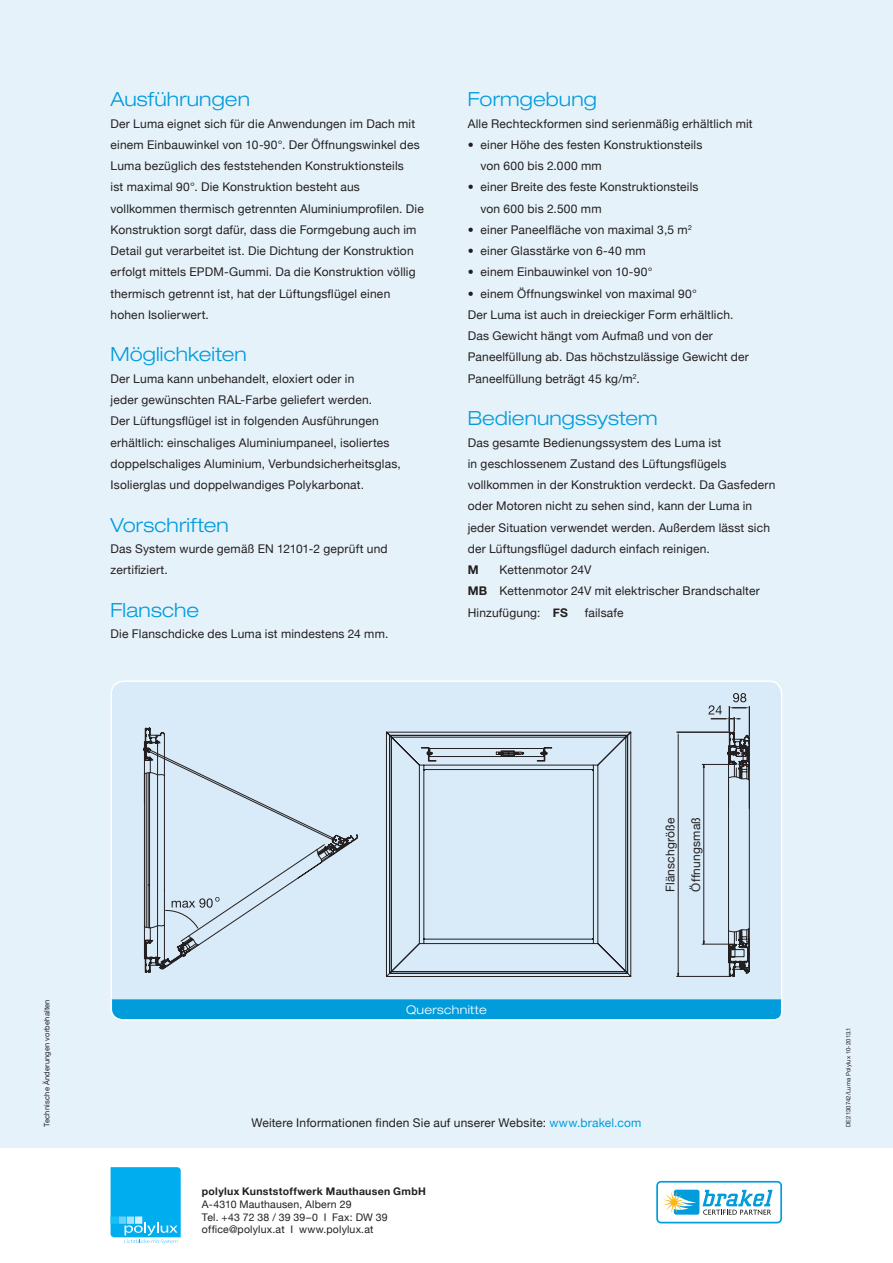
<style>
.page{position:relative;width:893px;height:1263px;background:#fff}
.page>*{position:absolute;margin:0;border:0;box-sizing:border-box;transform-origin:0 0}
.t1{font:300 expanded 19.5px "Helvetica Neue";letter-spacing:.01em;color:#019cdc}
.t2{font:12px/21.3px "Helvetica Neue";letter-spacing:.015em;color:#231f20}
.t3{font:300 expanded 12px "Helvetica Neue";letter-spacing:.025em;color:#fff}
.t4{font:700 12px "Helvetica Neue";color:#231f20}
.t5{font:10.5px/12.6px "Helvetica Neue";letter-spacing:.02em;color:#231f20}
.t6{font:700 10.5px "Helvetica Neue";letter-spacing:.03em;color:#231f20}
.t7{font:7.5px "Helvetica Neue";letter-spacing:.025em;color:#231f20}
.t8{font:6px "Helvetica Neue";letter-spacing:.02em;color:#231f20}
.s1{font-weight:700}
.s2{color:#019cdc}
</style>
<div class="page">
<div style="left:0;top:0;width:893px;height:1148px;background:#e6f2fa"></div>
<svg style="left:656px;top:1181px;width:126px;height:42px"></svg>
<svg style="left:111px;top:1167px;width:70px;height:77px;background:#23b9f1"></svg>
<div style="left:111px;top:681px;width:671px;height:339px;background:#d9ebf8;border-radius:13px"></div>
<svg style="left:385px;top:731px;width:350px;height:246px"></svg>
<svg style="left:385px;top:734px;width:243px;height:240px"></svg>
<hr style="left:677px;top:732px;width:53px;height:1px;background:#231f20">
<hr style="left:677px;top:976px;width:53px;height:1px;background:#231f20">
<hr style="left:678px;top:735px;width:1px;height:238px;background:#231f20">
<svg style="left:702px;top:693px;width:48px;height:283px"></svg>
<svg style="left:348px;top:747px;width:402px;height:225px"></svg>
<svg style="left:143px;top:734px;width:205px;height:239px"></svg>
<svg style="left:110px;top:998px;width:673px;height:23px;background:#24a9e0"></svg>
<h1 class="t1" style="left:111px;top:88px;width:141px">Ausführungen</h1>
<p class="t2" style="left:111px;top:112px;width:315px">Der Luma eignet sich für die Anwendungen im Dach mit einem Einbauwinkel von 10-90°. Der Öffnungswinkel des Luma bezüglich des feststehenden Konstruktionsteils<br>ist maximal 90°. Die Konstruktion besteht aus vollkommen thermisch getrennten Aluminiumprofilen. Die Konstruktion sorgt dafür, dass die Formgebung auch im Detail gut verarbeitet ist. Die Dichtung der Konstruktion erfolgt mittels EPDM-Gummi. Da die Konstruktion völlig thermisch getrennt ist, hat der Lüftungsflügel einen hohen Isolierwert.</p>
<h1 class="t1" style="left:111px;top:343px;width:138px">Möglichkeiten</h1>
<p class="t2" style="left:111px;top:368px;width:292px">Der Luma kann unbehandelt, eloxiert oder in<br>jeder gewünschten RAL-Farbe geliefert werden.<br>Der Lüftungsflügel ist in folgenden Ausführungen erhältlich: einschaliges Aluminiumpaneel, isoliertes doppelschaliges Aluminium, Verbundsicherheitsglas, Isolierglas und doppelwandiges Polykarbonat.</p>
<h1 class="t1" style="left:111px;top:513px;width:120px">Vorschriften</h1>
<p class="t2" style="left:111px;top:538px;width:279px">Das System wurde gemäß EN 12101-2 geprüft und zertifiziert.</p>
<h1 class="t1" style="left:111px;top:598px;width:90px">Flansche</h1>
<p class="t2" style="left:111px;top:623px;width:279px">Die Flanschdicke des Luma ist mindestens 24 mm.</p>
<h1 class="t1" style="left:468px;top:88px;width:131px">Formgebung</h1>
<p class="t2" style="left:468px;top:112px;width:286px">Alle Rechteckformen sind serienmäßig erhältlich mit</p>
<p class="t2" style="left:480px;top:134px;width:223px;text-indent:-13px">• einer Höhe des festen Konstruktionsteils von 600 bis 2.000 mm</p>
<p class="t2" style="left:480px;top:176px;width:220px;text-indent:-13px">• einer Breite des feste Konstruktionsteils von 600 bis 2.500 mm</p>
<p class="t2" style="left:468px;top:219px;width:226px">• einer Paneelfläche von maximal 3,5 m<sup>2</sup></p>
<p class="t2" style="left:468px;top:240px;width:179px">• einer Glasstärke von 6-40 mm</p>
<p class="t2" style="left:468px;top:261px;width:186px">• einem Einbauwinkel von 10-90°</p>
<p class="t2" style="left:468px;top:283px;width:283px">• einem Öffnungswinkel von maximal 90°<br>Der Luma ist auch in dreieckiger Form erhältlich.<br>Das Gewicht hängt vom Aufmaß und von der Paneelfüllung ab. Das höchstzulässige Gewicht der Paneelfüllung beträgt 45 kg/m<sup>2</sup>.</p>
<h1 class="t1" style="left:468px;top:407px;width:191px">Bedienungssystem</h1>
<p class="t2" style="left:468px;top:431px;width:309px">Das gesamte Bedienungssystem des Luma ist<br>in geschlossenem Zustand des Lüftungsflügels vollkommen in der Konstruktion verdeckt. Da Gasfedern oder Motoren nicht zu sehen sind, kann der Luma in jeder Situation verwendet werden. Außerdem lässt sich der Lüftungsflügel dadurch einfach reinigen.</p>
<p class="t4" style="left:468px;top:562px;width:12px">M</p>
<p class="t2" style="left:468px;top:559px;width:293px;text-indent:32px">Kettenmotor 24V<br><span class="s1">MB</span> Kettenmotor 24V mit elektrischer Brandschalter<br>Hinzufügung: <span class="s1">FS</span></p>
<p class="t2" style="left:585px;top:601px;width:40px">failsafe</p>
<p class="t7" style="left:43px;top:1127px;width:129px;rotate:-90deg">Technische Änderungen vorbehalten</p>
<p class="t2" style="left:657px;top:892px;width:77px;line-height:25.5px;rotate:-90deg">Flänschgröße<br>Öffnungsmaß</p>
<p class="t3" style="left:406px;top:1002px;width:82px">Querschnitte</p>
<p class="t2" style="left:251px;top:1112px;width:392px">Weitere Informationen finden Sie auf unserer Website: <span class="s2">www.brakel.com</span></p>
<p class="t6" style="left:202px;top:1185px;width:225px">polylux Kunststoffwerk Mauthausen GmbH</p>
<p class="t5" style="left:202px;top:1198px;width:187px">A-4310 Mauthausen, Albern 29<br>Tel. +43 72 38 / 39 39–0 I Fax: DW 39 office@polylux.at I www.polylux.at</p>
<p class="t8" style="left:845px;top:1127px;width:101px;rotate:-90deg">DE2130742/Luma Polylux 10-2013.1</p>
</div>
